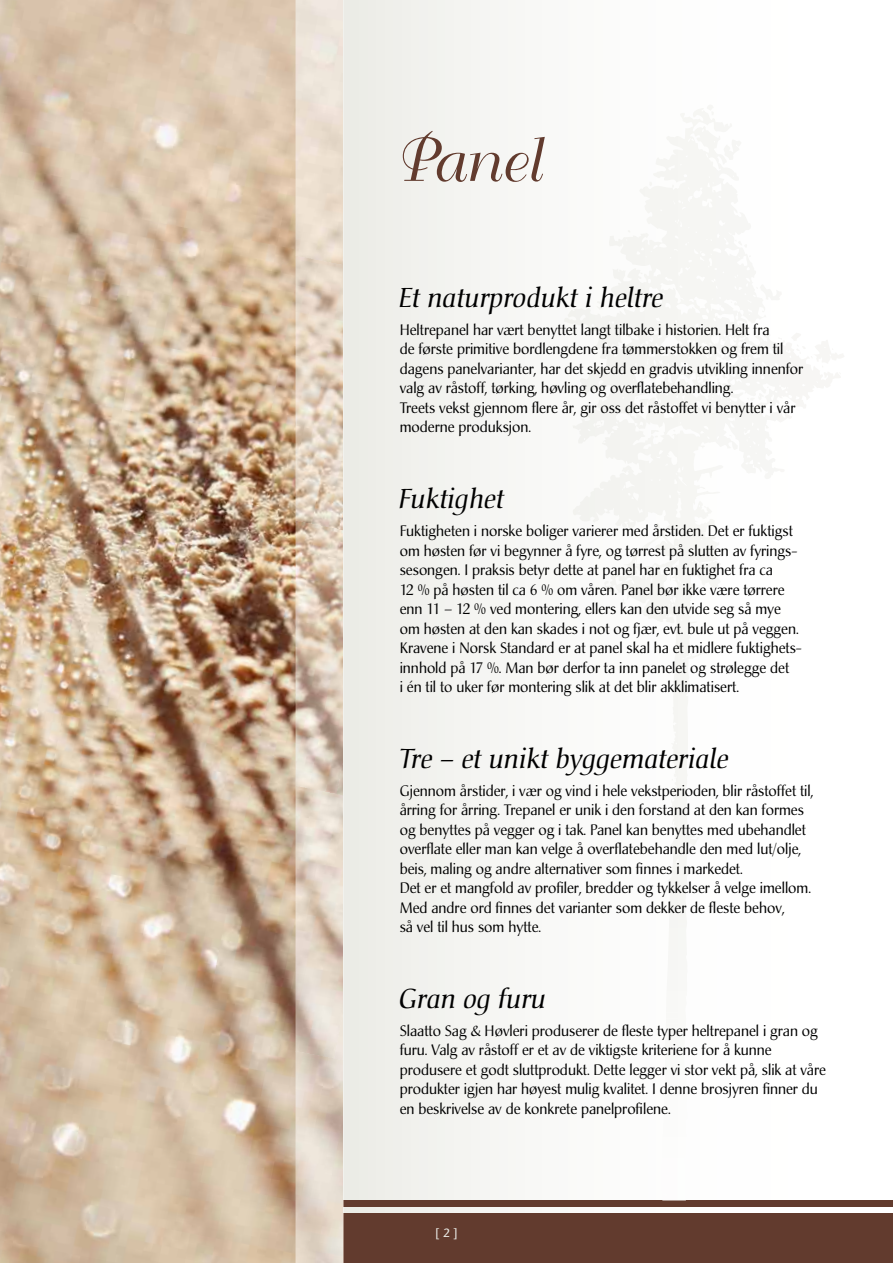
<style>
.page{position:relative;width:893px;height:1263px;background:#fff}
.page>*{position:absolute;margin:0;border:0;box-sizing:border-box;transform-origin:0 0}
.t1{font:60px "Bellevue";color:#623b2e}
.t2{font:italic 27px "Christiana";color:#000}
.t3{font:15px/19.5px "Christiana";color:#000;scale:.95 1}
.t4{font:12px "Stone Sans";color:#ebebe6}
</style>
<div class="page">
<div style="left:343px;top:0;width:550px;height:1263px;background:linear-gradient(to right,#efefeb,#fff)"></div>
<div style="left:0;top:1200px;width:893px;height:7px;background:#623b2e"></div>
<div style="left:0;top:1213px;width:893px;height:50px;background:#623b2e"></div>
<img style="left:657px;top:113px;width:47px;height:162px">
<img style="left:704px;top:105px;width:28px;height:272px">
<img style="left:608px;top:208px;width:50px;height:75px">
<img style="left:751px;top:262px;width:31px;height:96px">
<img style="left:797px;top:333px;width:48px;height:76px">
<img style="left:636px;top:158px;width:22px;height:51px">
<svg style="left:662px;top:1200px;width:24px;height:1px"></svg>
<img style="left:0;top:0;width:296px;height:1263px">
<hr style="left:343px;top:0;width:1px;height:1200px;background:#fff">
<svg style="left:343px;top:1200px;width:1px;height:63px"></svg>
<img style="left:296px;top:256px;width:47px;height:265px">
<img style="left:296px;top:521px;width:47px;height:265px">
<svg style="left:341px;top:256px;width:2px;height:9px"></svg>
<img style="left:296px;top:786px;width:47px;height:265px">
<img style="left:339px;top:509px;width:4px;height:21px">
<img style="left:296px;top:1051px;width:47px;height:212px">
<img style="left:336px;top:760px;width:7px;height:35px">
<img style="left:334px;top:1012px;width:9px;height:48px">
<h1 class="t1" style="left:392px;top:127px;width:147px">Panel</h1>
<h2 class="t2" style="left:400px;top:281px;width:266px">Et naturprodukt i heltre</h2>
<p class="t3" style="left:400px;top:320px;width:426px">Heltrepanel har vært benyttet langt tilbake i historien. Helt fra<br>de første primitive bordlengdene fra tømmerstokken og frem til dagens panelvarianter, har det skjedd en gradvis utvikling innenfor valg av råstoff, tørking, høvling og overflatebehandling.<br>Treets vekst gjennom flere år, gir oss det råstoffet vi benytter i vår moderne produksjon.</p>
<h2 class="t2" style="left:400px;top:482px;width:107px">Fuktighet</h2>
<p class="t3" style="left:400px;top:521px;width:425px">Fuktigheten i norske boliger varierer med årstiden. Det er fuktigst om høsten før vi begynner å fyre, og tørrest på slutten av fyrings&shy;sesongen. I praksis betyr dette at panel har en fuktighet fra ca<br>12 % på høsten til ca 6 % om våren. Panel bør ikke være tørrere enn 11 – 12 % ved montering, ellers kan den utvide seg så mye om høsten at den kan skades i not og fjær, evt. bule ut på veggen.<br>Kravene i Norsk Standard er at panel skal ha et midlere fuktighets&shy;innhold på 17 %. Man bør derfor ta inn panelet og strølegge det<br>i én til to uker før montering slik at det blir akklimatisert.</p>
<h2 class="t2" style="left:400px;top:742px;width:331px">Tre – et unikt byggemateriale</h2>
<p class="t3" style="left:400px;top:781px;width:437px">Gjennom årstider, i vær og vind i hele vekstperioden, blir råstoffet til, årring for årring. Trepanel er unik i den forstand at den kan formes og benyttes på vegger og i tak. Panel kan benyttes med ubehandlet overflate eller man kan velge å overflatebehandle den med lut/olje, beis, maling og andre alternativer som finnes i markedet.<br>Det er et mangfold av profiler, bredder og tykkelser å velge imellom.<br>Med andre ord finnes det varianter som dekker de fleste behov,<br>så vel til hus som hytte.</p>
<h2 class="t2" style="left:400px;top:982px;width:149px">Gran og furu</h2>
<p class="t3" style="left:400px;top:1021px;width:450px">Slaatto Sag &amp; Høvleri produserer de fleste typer heltrepanel i gran og furu. Valg av råstoff er et av de viktigste kriteriene for å kunne produsere et godt sluttprodukt. Dette legger vi stor vekt på, slik at våre produkter igjen har høyest mulig kvalitet. I denne brosjyren finner du en beskrivelse av de konkrete panelprofilene.</p>
<p class="t4" style="left:436px;top:1226px;width:23px">[ 2 ]</p>
</div>
